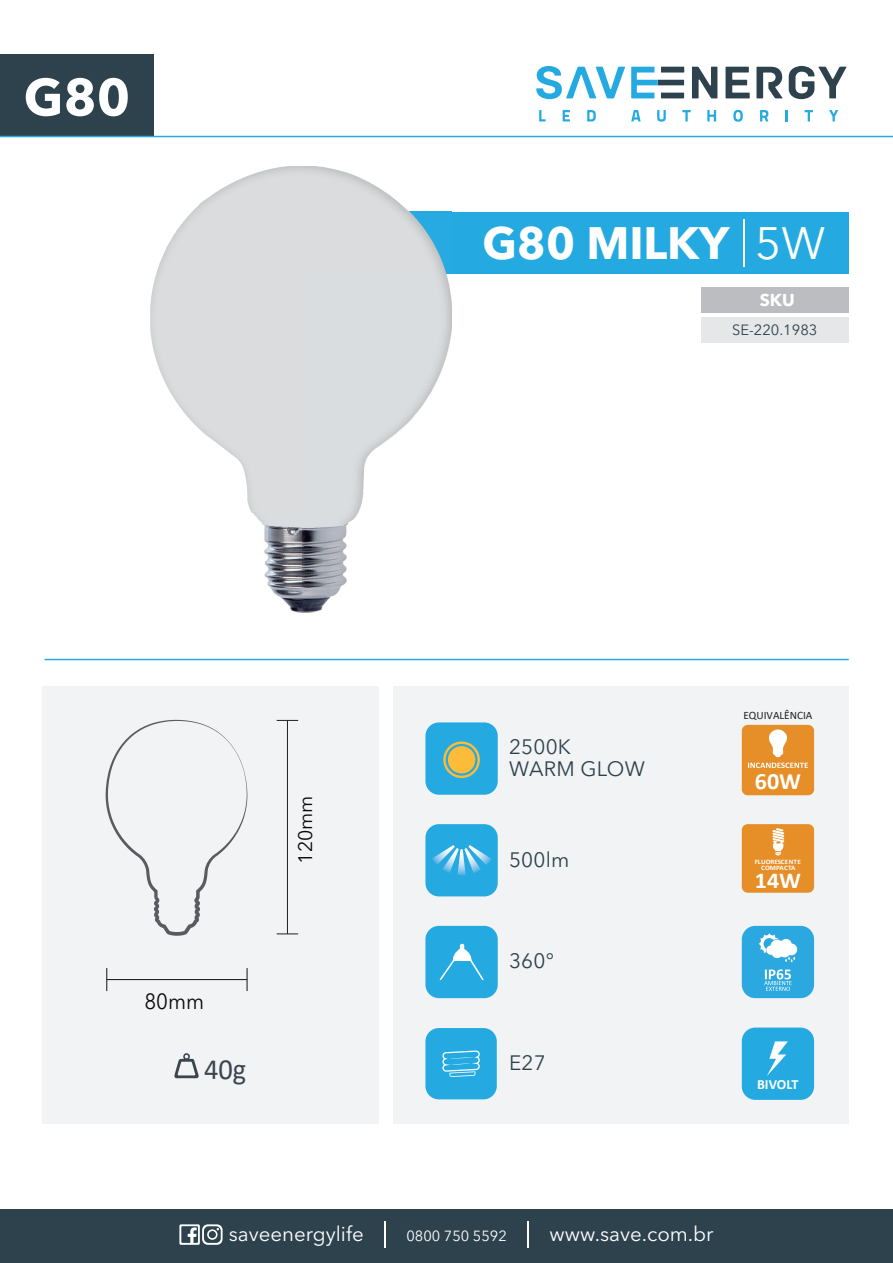
<style>
.page{position:relative;width:893px;height:1263px;background:#fff}
.page>*{position:absolute;margin:0;border:0;box-sizing:border-box;transform-origin:0 0}
.t1{font:700 51.6px "Avenir Next LT Pro";color:#fff}
.t2{font:700 45px "Avenir Next LT Pro";color:#fff}
.t3{font:29.4px "Calibri";color:#3b4550}
.t4{font:700 23.4px "Calibri";color:#fff}
.t5{font:700 22.8px "Calibri";color:#fff;scale:1.05 1}
.t6{font:21.9px "Avenir Next LT Pro";color:#0c090d;scale:.93 1}
.t7{font:20.7px/22.5px "Avenir Next LT Pro";letter-spacing:.01em;color:#2d424d}
.t8{font:20.55px "Avenir Next LT Pro";color:#fff}
.t9{font:19.5px "Avenir Next LT Pro";color:#0c090d}
.t10{font:700 17.1px "Avenir Next LT Pro";color:#fff}
.t11{font:14.7px "Avenir Next LT Pro";color:#2d424d}
.t12{font:14.55px "Avenir Next LT Pro";color:#fff}
.t13{font:700 14.1px "Calibri";color:#fff}
.t14{font:11.25px "Calibri";color:#231f20}
.t15{font:700 6.75px/6px "Calibri";letter-spacing:.01em;color:#fff;text-align:center;scale:1.06 1}
.s1{font-weight:400}
</style>
<div class="page">
<div style="left:0;top:54px;width:154px;height:83px;background:#2d424d"></div>
<hr style="left:0;top:136px;width:893px;height:1px;background:#24aae1">
<hr style="left:45px;top:659px;width:804px;height:1px;background:#24aae1">
<svg style="left:539px;top:110px;width:7px;height:11px"></svg>
<svg style="left:563px;top:110px;width:7px;height:11px"></svg>
<svg style="left:587px;top:110px;width:9px;height:11px"></svg>
<svg style="left:631px;top:110px;width:10px;height:11px"></svg>
<svg style="left:657px;top:110px;width:9px;height:12px"></svg>
<svg style="left:682px;top:110px;width:9px;height:11px"></svg>
<svg style="left:707px;top:110px;width:9px;height:11px"></svg>
<svg style="left:733px;top:110px;width:10px;height:12px"></svg>
<svg style="left:760px;top:110px;width:8px;height:11px"></svg>
<svg style="left:786px;top:110px;width:2px;height:11px"></svg>
<svg style="left:805px;top:110px;width:8px;height:11px"></svg>
<svg style="left:829px;top:110px;width:9px;height:11px"></svg>
<svg style="left:536px;top:66px;width:89px;height:33px"></svg>
<svg style="left:692px;top:67px;width:25px;height:31px"></svg>
<svg style="left:756px;top:67px;width:26px;height:31px"></svg>
<svg style="left:789px;top:66px;width:57px;height:33px"></svg>
<svg style="left:726px;top:67px;width:24px;height:31px"></svg>
<svg style="left:631px;top:67px;width:53px;height:31px"></svg>
<div style="left:292px;top:212px;width:557px;height:61px;background:#24aae1"></div>
<hr style="left:743px;top:219px;width:1px;height:47px;background:#fff">
<div style="left:701px;top:287px;width:148px;height:26px;background:#bcbdc0"></div>
<div style="left:701px;top:317px;width:148px;height:26px;background:#e6e7e9"></div>
<div style="left:42px;top:687px;width:337px;height:437px;background:#f2f3f4"></div>
<svg style="left:174px;top:1053px;width:25px;height:25px"></svg>
<div style="left:393px;top:687px;width:456px;height:437px;background:#f2f3f4"></div>
<div style="left:425px;top:824px;width:73px;height:72px;background:#24aae1;border-radius:13px"></div>
<svg style="left:432px;top:845px;width:59px;height:30px"></svg>
<div style="left:425px;top:722px;width:73px;height:73px;background:#24aae1;border-radius:14px"></div>
<svg style="left:443px;top:741px;width:37px;height:37px"></svg>
<div style="left:448px;top:746px;width:27px;height:27px;background:#fcbb38;border-radius:50%"></div>
<div style="left:425px;top:926px;width:73px;height:72px;background:#24aae1;border-radius:14px"></div>
<svg style="left:440px;top:944px;width:44px;height:36px"></svg>
<div style="left:742px;top:1027px;width:72px;height:73px;background:#24aae1;border-radius:14px"></div>
<svg style="left:767px;top:1041px;width:21px;height:35px"></svg>
<div style="left:0;top:1209px;width:893px;height:54px;background:#2d424d"></div>
<hr style="left:384px;top:1221px;width:2px;height:27px;background:#fff">
<hr style="left:527px;top:1221px;width:2px;height:27px;background:#fff">
<svg style="left:179px;top:1224px;width:44px;height:21px"></svg>
<img style="left:150px;top:166px;width:151px;height:447px">
<img style="left:301px;top:166px;width:151px;height:46px">
<img style="left:301px;top:273px;width:151px;height:340px">
<img style="left:292px;top:212px;width:154px;height:61px">
<div style="left:742px;top:926px;width:72px;height:72px;background:#2ba8e0;border-radius:14px"></div>
<svg style="left:764px;top:969px;width:28px;height:22px"></svg>
<svg style="left:759px;top:933px;width:38px;height:29px"></svg>
<hr style="left:107px;top:979px;width:140px;height:1px;background:#231f20">
<svg style="left:247px;top:968px;width:1px;height:23px"></svg>
<svg style="left:106px;top:968px;width:1px;height:23px"></svg>
<hr style="left:287px;top:720px;width:1px;height:214px;background:#231f20">
<svg style="left:277px;top:720px;width:21px;height:1px"></svg>
<svg style="left:277px;top:933px;width:21px;height:1px"></svg>
<svg style="left:105px;top:720px;width:143px;height:216px"></svg>
<div style="left:742px;top:725px;width:72px;height:70px;background:#e68e27;border-radius:6px"></div>
<svg style="left:748px;top:763px;width:60px;height:5px"></svg>
<svg style="left:768px;top:729px;width:19px;height:28px"></svg>
<div style="left:742px;top:824px;width:72px;height:69px;background:#e68e27;border-radius:6px"></div>
<svg style="left:772px;top:828px;width:12px;height:28px"></svg>
<div style="left:425px;top:1028px;width:72px;height:71px;background:#24aae1;border-radius:13px"></div>
<svg style="left:442px;top:1050px;width:38px;height:27px"></svg>
<h1 class="t1" style="left:24px;top:66px;width:108px">G80</h1>
<h2 class="t2" style="left:482px;top:215px;width:344px">G80 MILKY <span class="s1">5W</span></h2>
<p class="t10" style="left:760px;top:290px;width:36px">SKU</p>
<p class="t11" style="left:732px;top:321px;width:87px">SE-220.1983</p>
<p class="t9" style="left:294px;top:864px;width:70px;rotate:-90deg">120mm</p>
<p class="t6" style="left:144px;top:988px;width:66px">80mm</p>
<h3 class="t3" style="left:204px;top:1048px;width:44px">40g</h3>
<p class="t7" style="left:509px;top:735px;width:137px">2500K<br>WARM GLOW</p>
<p class="t7" style="left:509px;top:848px;width:62px">500lm</p>
<p class="t7" style="left:509px;top:950px;width:46px">360°</p>
<p class="t7" style="left:509px;top:1051px;width:38px">E27</p>
<p class="t14" style="left:743px;top:708px;width:71px">EQUIVALÊNCIA</p>
<p class="t4" style="left:755px;top:765px;width:48px">60W</p>
<p class="t15" style="left:755px;top:858px;width:45px">FLUORESCENTE<br>COMPACTA</p>
<p class="t5" style="left:755px;top:865px;width:45px">14W</p>
<p class="t13" style="left:757px;top:1074px;width:43px">BIVOLT</p>
<p class="t8" style="left:229px;top:1221px;width:137px">saveenergylife</p>
<p class="t12" style="left:406px;top:1227px;width:102px">0800 750 5592</p>
<p class="t8" style="left:550px;top:1221px;width:166px">www.save.com.br</p>
</div>
